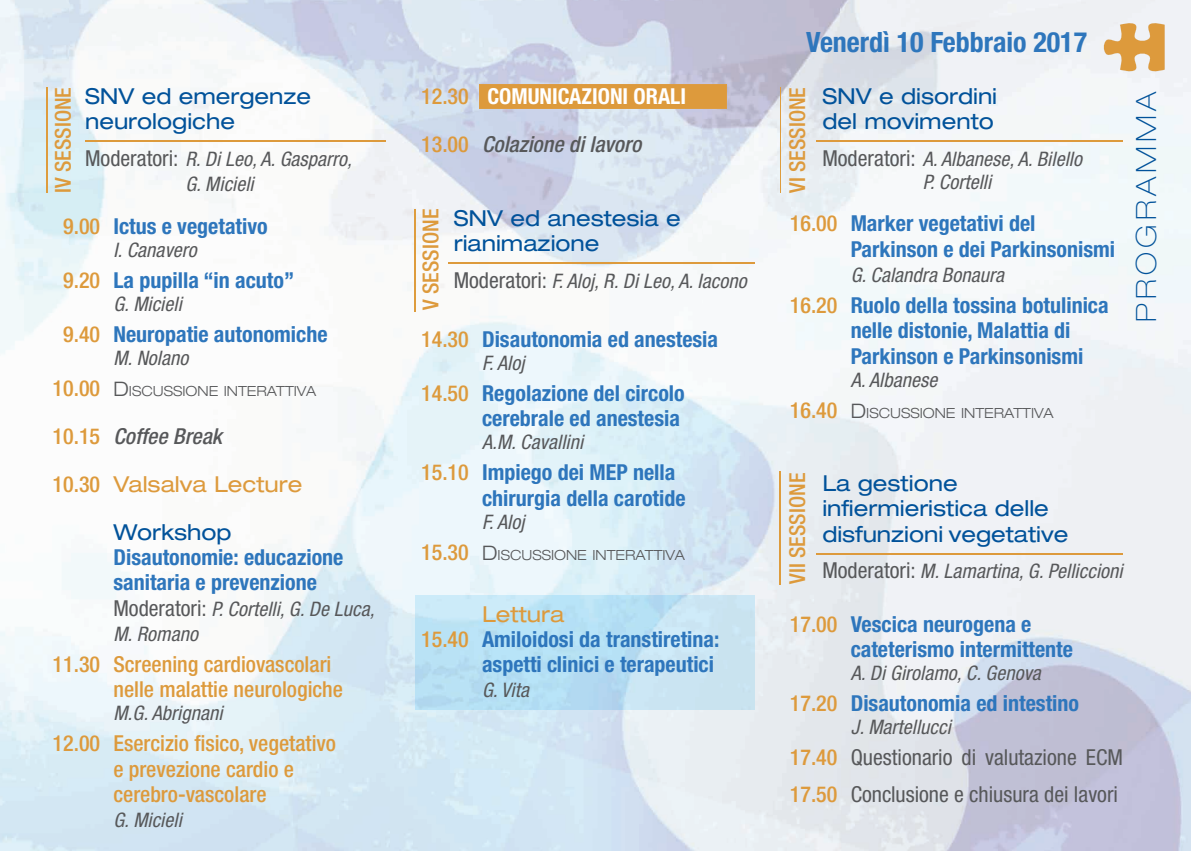
<style>
.page{position:relative;width:1191px;height:851px;background:#fff}
.page>*{position:absolute;margin:0;border:0;box-sizing:border-box;transform-origin:0 0}
.t1{font:700 condensed 28px "Helvetica Neue";color:#2e76bc}
.t2{font:100 expanded 28px "Helvetica Neue";letter-spacing:.15em;color:#01529a}
.t3{font:700 condensed 22px/25.2px "Helvetica Neue";color:#2e76bc}
.t4{font:500 condensed 22px/25.2px "Helvetica Neue";color:#dd9a3c}
.t5{font:expanded 22px/25.4px "Helvetica Neue";color:#01529a}
.t6{font:condensed 22px/36.6px "Helvetica Neue";color:#57585a}
.t7{font:700 condensed 22px/48px "Helvetica Neue";color:#fff}
.t8{font:expanded 22px "Helvetica Neue";color:#dd9a3c}
.t9{font:italic 500 condensed 22px "Helvetica Neue";color:#57585a}
.t10{font:italic condensed 20px/25.2px "Helvetica Neue";letter-spacing:.005em;color:#57585a;text-align:center}
.t11{font:300 expanded 14px "Helvetica Neue";color:#57585a}
.s1{font-style:normal;font-size:22px}
.s2{font-weight:500;color:#dd9a3c}
.s3{font-weight:500;font-stretch:condensed;font-size:22px;color:#dd9a3c}
.s4{font-size:20px}
.s5{font-style:normal;color:#dd9a3c}
.s6{font-weight:500;font-stretch:condensed}
.s7{font-weight:500;font-style:italic;color:#57585a}
</style>
<div class="page">
<img style="left:841px;top:0;width:350px;height:850px">
<img style="left:701px;top:0;width:140px;height:709px">
<img style="left:0;top:0;width:420px;height:709px">
<img style="left:420px;top:0;width:281px;height:595px">
<img style="left:415px;top:595px;width:339px;height:114px">
<hr style="left:414px;top:209px;width:1px;height:102px;background:#de9c3d">
<hr style="left:780px;top:87px;width:1px;height:105px;background:#de9c3d">
<hr style="left:47px;top:87px;width:1px;height:105px;background:#de9c3d">
<div style="left:479px;top:84px;width:247px;height:25px;background:#dd9a3c"></div>
<svg style="left:1103px;top:21px;width:61px;height:52px"></svg>
<hr style="left:85px;top:141px;width:301px;height:1px;background:#dd9a3c">
<hr style="left:448px;top:262px;width:306px;height:1px;background:#dd9a3c">
<hr style="left:816px;top:141px;width:307px;height:1px;background:#dd9a3c">
<hr style="left:816px;top:553px;width:307px;height:1px;background:#dd9a3c">
<hr style="left:780px;top:471px;width:1px;height:114px;background:#de9c3d">
<p class="t4" style="left:50px;top:193px;width:107px;rotate:-90deg">IV SESSIONE</p>
<p class="t5" style="left:85px;top:83px;width:228px">SNV ed emergenze neurologiche</p>
<p class="t10" style="left:85px;top:146px;width:268px"><span class="s1">Moderatori:</span> R. Di Leo, A. Gasparro,<br>G. Micieli</p>
<p class="t3" style="left:63px;top:213px;width:206px"><span class="s2">9.00</span> Ictus e vegetativo</p>
<p class="t10" style="left:113px;top:237px;width:85px">I. Canavero</p>
<p class="t3" style="left:63px;top:267px;width:232px"><span class="s2">9.20</span> La pupilla “in acuto”</p>
<p class="t10" style="left:113px;top:291px;width:70px">G. Micieli</p>
<p class="t3" style="left:63px;top:321px;width:266px"><span class="s2">9.40</span> Neuropatie autonomiche</p>
<p class="t10" style="left:113px;top:345px;width:76px">M. Nolano</p>
<p class="t11" style="left:53px;top:382px;width:265px"><span class="s3">10.00</span> <span class="s4">D</span>ISCUSSIONE INTERATTIVA</p>
<p class="t9" style="left:53px;top:423px;width:171px"><span class="s5">10.15</span> Coffee Break</p>
<p class="t8" style="left:53px;top:470px;width:251px"><span class="s6">10.30</span> Valsalva Lecture</p>
<p class="t5" style="left:113px;top:519px;width:120px">Workshop</p>
<p class="t3" style="left:113px;top:544px;width:231px">Disautonomie: educazione sanitaria e prevenzione</p>
<p class="t10" style="left:113px;top:595px;width:263px;text-align:left"><span class="s1">Moderatori:</span> P. Cortelli, G. De Luca,<br>M. Romano</p>
<p class="t4" style="left:113px;top:651px;width:231px;text-indent:-61px">11.30 Screening cardiovascolari nelle malattie neurologiche</p>
<p class="t10" style="left:113px;top:700px;width:111px">M.G. Abrignani</p>
<p class="t4" style="left:113px;top:730px;width:224px;text-indent:-61px">12.00 Esercizio fisico, vegetativo e prevezione cardio e cerebro-vascolare</p>
<p class="t10" style="left:113px;top:807px;width:70px">G. Micieli</p>
<p class="t7" style="left:421px;top:72px;width:266px"><span class="s2">12.30</span> COMUNICAZIONI ORALI<br><span class="s2">13.00</span> <span class="s7">Colazione di lavoro</span></p>
<p class="t5" style="left:454px;top:205px;width:229px">SNV ed anestesia e rianimazione</p>
<p class="t10" style="left:454px;top:268px;width:294px"><span class="s1">Moderatori:</span> F. Aloj, R. Di Leo, A. Iacono</p>
<p class="t3" style="left:421px;top:326px;width:298px"><span class="s2">14.30</span> Disautonomia ed anestesia</p>
<p class="t10" style="left:482px;top:350px;width:44px">F. Aloj</p>
<p class="t3" style="left:421px;top:380px;width:265px;text-align:right"><span class="s2">14.50</span> Regolazione del circolo cerebrale ed anestesia</p>
<p class="t10" style="left:482px;top:429px;width:103px">A.M. Cavallini</p>
<p class="t3" style="left:482px;top:459px;width:205px;text-indent:-61px"><span class="s2">15.10</span> Impiego dei MEP nella chirurgia della carotide</p>
<p class="t10" style="left:482px;top:508px;width:44px">F. Aloj</p>
<p class="t11" style="left:421px;top:546px;width:265px"><span class="s3">15.30</span> <span class="s4">D</span>ISCUSSIONE INTERATTIVA</p>
<p class="t4" style="left:418px;top:310px;width:103px;rotate:-90deg">V SESSIONE</p>
<p class="t8" style="left:482px;top:600px;width:84px">Lettura</p>
<p class="t3" style="left:421px;top:626px;width:300px"><span class="s2">15.40</span> Amiloidosi da transtiretina:</p>
<p class="t3" style="left:482px;top:651px;width:233px">aspetti clinici e terapeutici</p>
<p class="t10" style="left:482px;top:677px;width:48px">G. Vita</p>
<p class="t1" style="left:806px;top:25px;width:282px">Venerdì 10 Febbraio 2017</p>
<p class="t4" style="left:784px;top:193px;width:107px;rotate:-90deg">VI SESSIONE</p>
<p class="t5" style="left:822px;top:83px;width:176px">SNV e disordini del movimento</p>
<p class="t10" style="left:822px;top:147px;width:261px;line-height:23px"><span class="s1">Moderatori:</span> A. Albanese, A. Bilello<br>P. Cortelli</p>
<p class="t3" style="left:850px;top:211px;width:266px;text-indent:-61px"><span class="s2">16.00</span> Marker vegetativi del<br>Parkinson e dei Parkinsonismi</p>
<p class="t10" style="left:850px;top:262px;width:155px">G. Calandra Bonaura</p>
<p class="t3" style="left:850px;top:292px;width:259px;text-indent:-61px"><span class="s2">16.20</span> Ruolo della tossina botulinica nelle distonie, Malattia di<br>Parkinson e Parkinsonismi</p>
<p class="t10" style="left:850px;top:367px;width:88px">A. Albanese</p>
<p class="t11" style="left:790px;top:404px;width:265px"><span class="s3">16.40</span> <span class="s4">D</span>ISCUSSIONE INTERATTIVA</p>
<p class="t2" style="left:1129px;top:322px;width:232px;rotate:-90deg">PROGRAMMA</p>
<p class="t4" style="left:784px;top:583px;width:112px;rotate:-90deg">VII SESSIONE</p>
<p class="t5" style="left:822px;top:470px;width:248px">La gestione infiermieristica delle disfunzioni vegetative</p>
<p class="t10" style="left:822px;top:558px;width:302px"><span class="s1">Moderatori:</span> M. Lamartina, G. Pelliccioni</p>
<p class="t3" style="left:850px;top:611px;width:224px;text-indent:-61px"><span class="s2">17.00</span> Vescica neurogena e cateterismo intermittente</p>
<p class="t10" style="left:850px;top:660px;width:192px">A. Di Girolamo, C. Genova</p>
<p class="t3" style="left:790px;top:690px;width:291px"><span class="s2">17.20</span> Disautonomia ed intestino</p>
<p class="t10" style="left:850px;top:714px;width:102px">J. Martellucci</p>
<p class="t6" style="left:790px;top:739px;width:334px"><span class="s2">17.40</span> Questionario di valutazione ECM<br><span class="s2">17.50</span> Conclusione e chiusura dei lavori</p>
</div>
